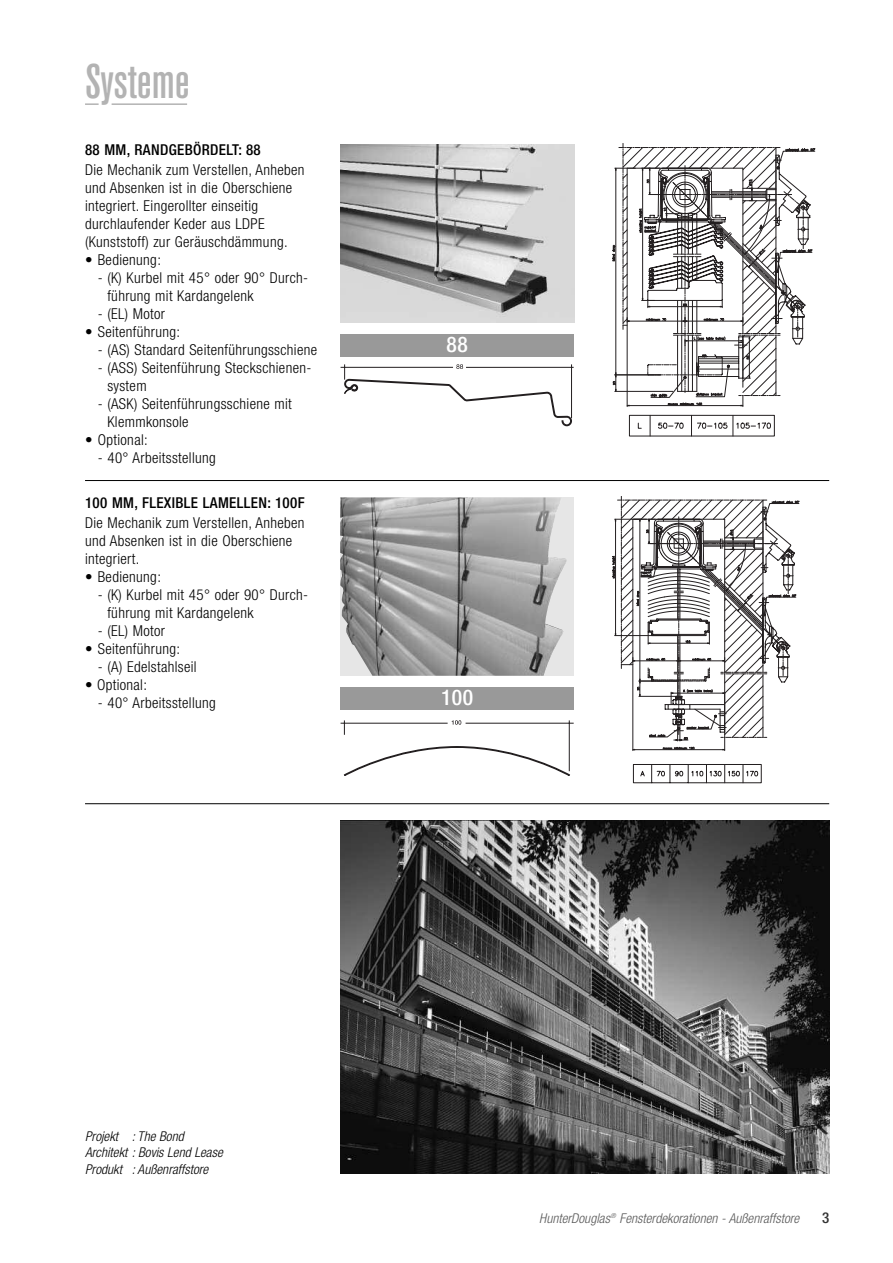
<style>
.page{position:relative;width:893px;height:1263px;background:#fff}
.page>*{position:absolute;margin:0;border:0;box-sizing:border-box;transform-origin:0 0}
.t1{font:500 condensed 48px "Akzidenz Grotesk BE";color:#b3b3b3}
.t2{font:500 condensed 21.6px "Helvetica Neue";color:#fff}
.t3{font:300 condensed 15px/18px "Helvetica Neue";letter-spacing:.025em;color:#000}
.t4{font:500 condensed 15px "Helvetica Neue";letter-spacing:.025em;color:#000}
.t5{font:500 condensed 15px "Helvetica Neue";color:#333}
.t6{font:italic 300 condensed 13.5px/16.5px "Helvetica Neue";letter-spacing:.005em;color:#000}
.t7{font:italic 300 condensed 13.5px "Helvetica Neue";letter-spacing:.005em;color:#595959}
</style>
<div class="page">
<svg style="left:85px;top:103px;width:14px;height:2px"></svg>
<hr style="left:112px;top:103px;width:75px;height:2px;background:#b3b3b3">
<svg style="left:612px;top:143px;width:204px;height:293px"></svg>
<div style="left:340px;top:334px;width:234px;height:22px;background:#999"></div>
<hr style="left:466px;top:367px;width:108px;height:1px;background:#231f20">
<hr style="left:341px;top:367px;width:112px;height:1px;background:#231f20">
<svg style="left:343px;top:364px;width:229px;height:62px"></svg>
<img style="left:340px;top:145px;width:234px;height:178px">
<svg style="left:633px;top:764px;width:129px;height:19px"></svg>
<svg style="left:612px;top:496px;width:188px;height:255px"></svg>
<div style="left:340px;top:687px;width:234px;height:22px;background:#999"></div>
<hr style="left:466px;top:723px;width:108px;height:1px;background:#231f20">
<hr style="left:341px;top:723px;width:107px;height:1px;background:#231f20">
<hr style="left:569px;top:720px;width:1px;height:51px;background:#231f20">
<svg style="left:344px;top:720px;width:1px;height:15px"></svg>
<svg style="left:344px;top:746px;width:226px;height:30px"></svg>
<svg style="left:452px;top:720px;width:9px;height:5px"></svg>
<div style="left:340px;top:497px;width:234px;height:179px;background:#e6e6e6"></div>
<img style="left:340px;top:497px;width:227px;height:179px">
<hr style="left:85px;top:480px;width:744px;height:1px;background:#000">
<hr style="left:85px;top:803px;width:744px;height:1px;background:#000">
<img style="left:340px;top:821px;width:489px;height:353px">
<h1 class="t1" style="left:85px;top:64px;width:106px">Systeme</h1>
<p class="t4" style="left:85px;top:145px;width:177px">88 MM, RANDGEBÖRDELT: 88</p>
<p class="t3" style="left:85px;top:162px;width:221px">Die Mechanik zum Verstellen, Anheben und Absenken ist in die Oberschiene integriert. Eingerollter einseitig durchlaufender Keder aus LDPE (Kunststoff) zur Geräuschdämmung.</p>
<p class="t3" style="left:85px;top:252px;width:77px">• Bedienung:</p>
<p class="t3" style="left:107px;top:270px;width:202px;text-indent:-10px">- (K) Kurbel mit 45° oder 90° Durch&shy;führung mit Kardangelenk</p>
<p class="t3" style="left:98px;top:306px;width:69px">- (EL) Motor</p>
<p class="t3" style="left:85px;top:324px;width:97px">• Seitenführung:</p>
<p class="t3" style="left:98px;top:342px;width:221px">- (AS) Standard Seitenführungsschiene</p>
<p class="t3" style="left:107px;top:360px;width:206px;text-indent:-10px">- (ASS) Seitenführung Steckschienen&shy;system</p>
<p class="t3" style="left:107px;top:396px;width:186px;text-indent:-10px">- (ASK) Seitenführungsschiene mit<br>Klemmkonsole</p>
<p class="t3" style="left:85px;top:432px;width:64px">• Optional:</p>
<p class="t3" style="left:98px;top:450px;width:120px">- 40° Arbeitsstellung</p>
<h2 class="t2" style="left:446px;top:337px;width:23px">88</h2>
<p class="t4" style="left:85px;top:497px;width:221px">100 MM, FLEXIBLE LAMELLEN: 100F</p>
<p class="t3" style="left:85px;top:515px;width:221px">Die Mechanik zum Verstellen, Anheben und Absenken ist in die Oberschiene integriert.</p>
<p class="t3" style="left:85px;top:569px;width:77px">• Bedienung:</p>
<p class="t3" style="left:107px;top:587px;width:202px;text-indent:-10px">- (K) Kurbel mit 45° oder 90° Durch&shy;führung mit Kardangelenk</p>
<p class="t3" style="left:98px;top:623px;width:69px">- (EL) Motor</p>
<p class="t3" style="left:85px;top:641px;width:97px">• Seitenführung:</p>
<p class="t3" style="left:98px;top:659px;width:100px">- (A) Edelstahlseil</p>
<p class="t3" style="left:85px;top:677px;width:63px">• Optional:</p>
<p class="t3" style="left:98px;top:695px;width:120px">- 40° Arbeitsstellung</p>
<h2 class="t2" style="left:441px;top:689px;width:34px">100</h2>
<p class="t6" style="left:85px;top:1129px;width:139px">Projekt : The Bond<br>Architekt : Bovis Lend Lease<br>Produkt : Außenraffstore</p>
<p class="t7" style="left:539px;top:1213px;width:262px">HunterDouglas<sup>®</sup> Fensterdekorationen - Außenraffstore</p>
<p class="t5" style="left:822px;top:1212px;width:9px">3</p>
</div>
